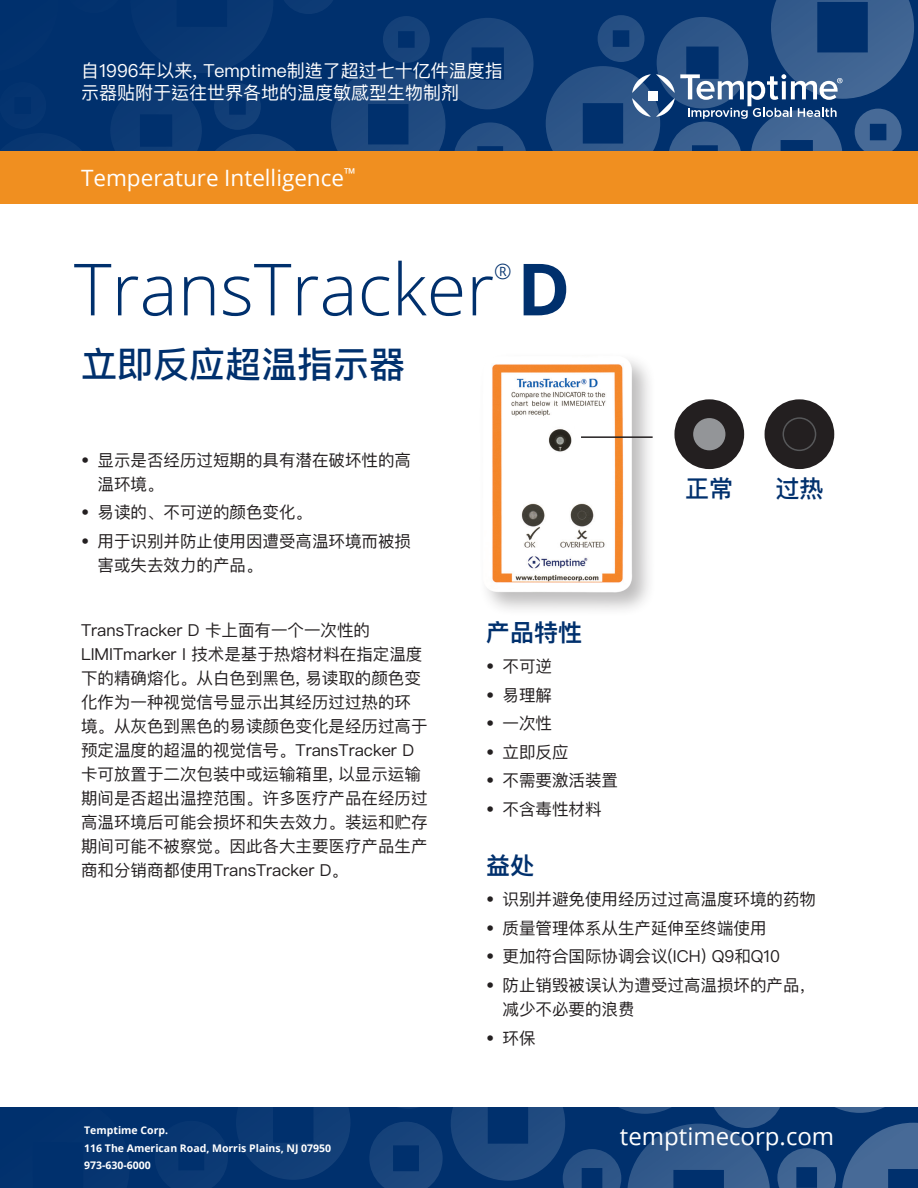
<style>
.page{position:relative;width:918px;height:1188px;background:#fff}
.page>*{position:absolute;margin:0;border:0;box-sizing:border-box;transform-origin:0 0}
.t1{font:300 72px "Open Sans";color:#00306d}
.chinese-h2{font:500 36px "Ping Fang HK";color:#00306d}
.t2{font:24px "Open Sans";color:#fff}
.chinese-h2-2{font:600 24px "Ping Fang SC";color:#00306d}
.chinese-h2-2-2{font:500 24px "Ping Fang SC";color:#00306d}
.t3{font:22.5px "Open Sans";color:#fff}
.t4{font:300 21px "Open Sans";color:#00306d}
.chinese-h3{font:18px/22.5px "Ping Fang HK";color:#fff}
.chinese-body{font:16.5px/24px "Ping Fang HK";color:#231f20}
.t5{font:16.5px/24px "Ping Fang SC";color:#231f20}
.t6{font:700 10.5px/17.2px "Open Sans";color:#fff}
.s1{font-weight:700}
</style>
<div class="page">
<div style="left:0;top:1107px;width:918px;height:81px;background:#00306d"></div>
<svg style="left:164px;top:1107px;width:186px;height:81px"></svg>
<svg style="left:369px;top:1107px;width:549px;height:81px"></svg>
<svg style="left:0;top:0;width:534px;height:151px;background:#073671"></svg>
<div style="left:0;top:151px;width:918px;height:53px;background:#f08f20"></div>
<svg style="left:546px;top:0;width:368px;height:151px;background:#254f83"></svg>
<div style="left:478px;top:351px;width:179px;height:266px;background:#231f20;opacity:.3"></div>
<img style="left:478px;top:351px;width:165px;height:252px">
<div style="left:674px;top:399px;width:70px;height:70px;background:#231f20;border-radius:50%"></div>
<div style="left:693px;top:418px;width:32px;height:32px;background:#939598;border-radius:50%"></div>
<div style="left:765px;top:399px;width:69px;height:70px;background:#231f20;border-radius:50%"></div>
<div style="left:783px;top:417px;width:33px;height:34px;border:2px solid #57585a;border-radius:50%"></div>
<hr style="left:581px;top:436px;width:72px;height:2px;background:#231f20">
<p class="chinese-h3" style="left:81px;top:59px;width:423px">自1996年以来, Temptime制造了超过七十亿件温度指示器贴附于运往世界各地的温度敏感型生物制剂</p>
<h3 class="t3" style="left:81px;top:163px;width:276px">Temperature Intelligence<sup>™</sup></h3>
<p class="t1" style="left:74px;top:240px;width:498px">TransTracker <span class="s1">D</span></p>
<p class="t4" style="left:494px;top:257px;width:19px">®</p>
<p class="chinese-h2" style="left:81px;top:342px;width:325px">立即反应超温指示器</p>
<p class="t5" style="left:98px;top:447px;width:315px;text-indent:-16px">• 显示是否经历过短期的具有潜在破坏性的高温环境。</p>
<p class="t5" style="left:81px;top:500px;width:232px">• 易读的、不可逆的颜色变化。</p>
<p class="t5" style="left:98px;top:529px;width:315px;text-indent:-16px">• 用于识别并防止使用因遭受高温环境而被损害或失去效力的产品。</p>
<p class="chinese-h2-2-2" style="left:685px;top:474px;width:49px">正常</p>
<p class="chinese-h2-2-2" style="left:775px;top:474px;width:49px">过热</p>
<p class="chinese-body" style="left:81px;top:618px;width:348px">TransTracker D 卡上面有一个一次性的<br>LIMITmarker I 技术是基于热熔材料在指定温度下的精确熔化。从白色到黑色, 易读取的颜色变化作为一种视觉信号显示出其经历过过热的环境。从灰色到黑色的易读颜色变化是经历过高于预定温度的超温的视觉信号。TransTracker D卡可放置于二次包装中或运输箱里, 以显示运输期间是否超出温控范围。许多医疗产品在经历过高温环境后可能会损坏和失去效力。装运和贮存期间可能不被察觉。因此各大主要医疗产品生产商和分销商都使用TransTracker D。</p>
<p class="chinese-h2-2" style="left:486px;top:618px;width:97px">产品特性</p>
<p class="t5" style="left:486px;top:654px;width:67px">• 不可逆</p>
<p class="t5" style="left:486px;top:683px;width:67px">• 易理解</p>
<p class="t5" style="left:486px;top:711px;width:67px">• 一次性</p>
<p class="t5" style="left:486px;top:740px;width:84px">• 立即反应</p>
<p class="t5" style="left:486px;top:768px;width:133px">• 不需要激活装置</p>
<p class="t5" style="left:486px;top:797px;width:117px">• 不含毒性材料</p>
<p class="chinese-h2-2" style="left:486px;top:851px;width:49px">益处</p>
<p class="t5" style="left:486px;top:887px;width:331px">• 识别并避免使用经历过过高温度环境的药物</p>
<p class="t5" style="left:486px;top:916px;width:282px">• 质量管理体系从生产延伸至终端使用</p>
<p class="t5" style="left:486px;top:944px;width:296px">• 更加符合国际协调会议(ICH) Q9和Q10</p>
<p class="t5" style="left:502px;top:973px;width:315px;text-indent:-16px">• 防止销毁被误认为遭受过高温损坏的产品，减少不必要的浪费</p>
<p class="t5" style="left:486px;top:1025px;width:51px">• 环保</p>
<p class="t6" style="left:84px;top:1122px;width:248px">Temptime Corp.<br>116 The American Road, Morris Plains, NJ 07950</p>
<h3 class="t2" style="left:620px;top:1120px;width:216px">temptimecorp.com</h3>
<p class="t6" style="left:84px;top:1156px;width:68px">973-630-6000</p>
</div>
